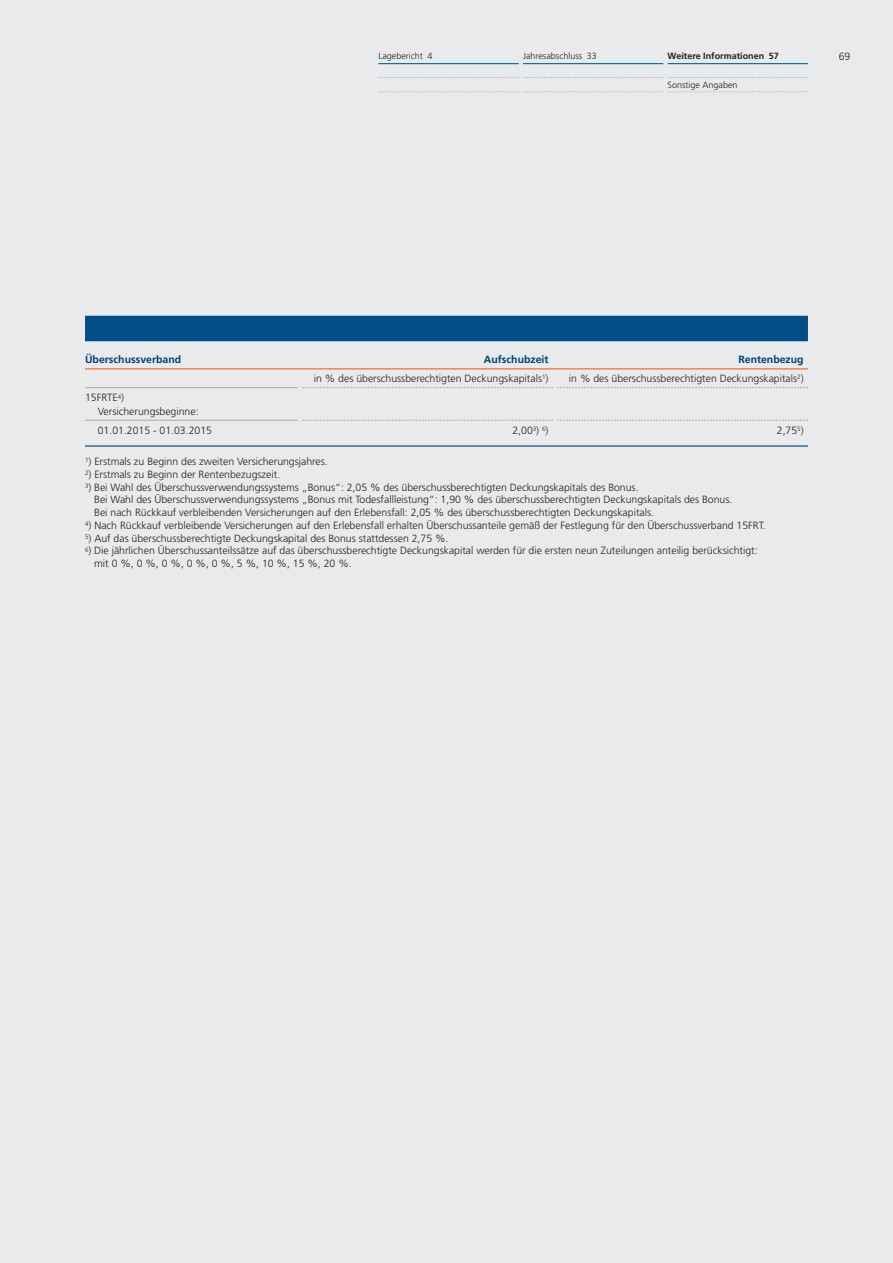
<style>
.page{position:relative;width:893px;height:1263px;background:#e9eaeb}
.page>*{position:absolute;margin:0;border:0;box-sizing:border-box;transform-origin:0 0}
.t1{font:300 10.5px/12.8px "Frutiger LT";color:#231f20}
.t2{font:700 10.5px "Frutiger LT";color:#004170}
.t3{font:300 9px "Frutiger LT";color:#231f20}
.t4{font:700 9px "Frutiger LT";color:#231f20}
</style>
<div class="page">
<hr style="left:378px;top:63px;width:141px;height:1px;background:#0072bc">
<hr style="left:523px;top:63px;width:140px;height:1px;background:#0072bc">
<hr style="left:668px;top:63px;width:140px;height:1px;background:#0072bc">
<svg style="left:378px;top:77px;width:430px;height:1px"></svg>
<svg style="left:379px;top:92px;width:429px;height:1px"></svg>
<div style="left:85px;top:316px;width:723px;height:25px;background:#004e85"></div>
<hr style="left:85px;top:368px;width:723px;height:1px;background:#f36e21">
<hr style="left:85px;top:387px;width:213px;height:1px;background:#a8a9ad">
<hr style="left:85px;top:420px;width:213px;height:1px;background:#a8a9ad">
<hr style="left:85px;top:445px;width:723px;height:2px;background:#004e85">
<svg style="left:302px;top:387px;width:506px;height:1px"></svg>
<svg style="left:302px;top:420px;width:506px;height:1px"></svg>
<p class="t3" style="left:378px;top:53px;width:55px">Lagebericht 4</p>
<p class="t3" style="left:523px;top:53px;width:75px">Jahresabschluss 33</p>
<p class="t4" style="left:668px;top:53px;width:113px">Weitere Informationen 57</p>
<p class="t1" style="left:839px;top:51px;width:13px">69</p>
<p class="t3" style="left:668px;top:81px;width:71px">Sonstige Angaben</p>
<p class="t2" style="left:85px;top:355px;width:98px">Überschussverband</p>
<p class="t2" style="left:484px;top:355px;width:66px">Aufschubzeit</p>
<p class="t2" style="left:738px;top:355px;width:67px">Rentenbezug</p>
<p class="t1" style="left:314px;top:373px;width:236px">in % des überschussberechtigten Deckungskapitals<sup>1</sup>)</p>
<p class="t1" style="left:569px;top:373px;width:236px">in % des überschussberechtigten Deckungskapitals<sup>2</sup>)</p>
<p class="t1" style="left:98px;top:392px;width:102px;line-height:13.4px;text-indent:-13px">15FRTE<sup>4</sup>)<br>Versicherungsbeginne:</p>
<p class="t1" style="left:98px;top:424px;width:116px">01.01.2015 - 01.03.2015</p>
<p class="t1" style="left:512px;top:424px;width:38px">2,00<sup>3</sup>) <sup>6</sup>)</p>
<p class="t1" style="left:777px;top:424px;width:28px">2,75<sup>5</sup>)</p>
<p class="t1" style="left:85px;top:456px;width:244px"><sup>1</sup>) Erstmals zu Beginn des zweiten Versicherungsjahres.</p>
<p class="t1" style="left:85px;top:468px;width:197px"><sup>2</sup>) Erstmals zu Beginn der Rentenbezugszeit.</p>
<p class="t1" style="left:94px;top:481px;width:640px;text-indent:-9px"><sup>3</sup>) Bei Wahl des Überschussverwendungssystems „Bonus“: 2,05 % des überschussberechtigten Deckungskapitals des Bonus.<br>Bei Wahl des Überschussverwendungssystems „Bonus mit Todesfallleistung“: 1,90 % des überschussberechtigten Deckungskapitals des Bonus.<br>Bei nach Rückkauf verbleibenden Versicherungen auf den Erlebensfall: 2,05 % des überschussberechtigten Deckungskapitals.</p>
<p class="t1" style="left:85px;top:520px;width:682px"><sup>4</sup>) Nach Rückkauf verbleibende Versicherungen auf den Erlebensfall erhalten Überschussanteile gemäß der Festlegung für den Überschussverband 15FRT.</p>
<p class="t1" style="left:85px;top:532px;width:365px"><sup>5</sup>) Auf das überschussberechtigte Deckungskapital des Bonus stattdessen 2,75 %.</p>
<p class="t1" style="left:94px;top:545px;width:665px;text-indent:-9px"><sup>6</sup>) Die jährlichen Überschussanteilssätze auf das überschussberechtigte Deckungskapital werden für die ersten neun Zuteilungen anteilig berücksichtigt: mit0%,0%,0%,0%,0%,5%,10%,15%,20%.</p>
</div>
